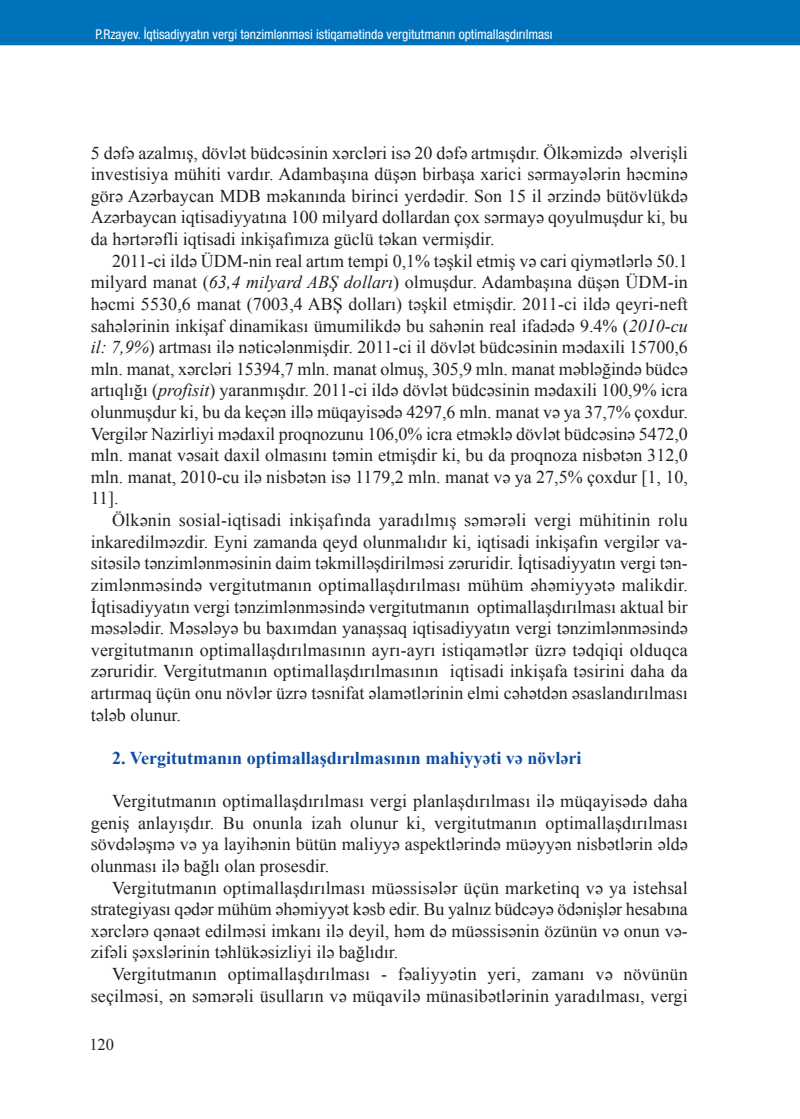
<style>
.page{position:relative;width:800px;height:1119px;background:#fff}
.page>*{position:absolute;margin:0;border:0;box-sizing:border-box;transform-origin:0 0}
.t1{font:18px/21.6px "Times New Roman";color:#231f20;text-align:justify}
.t2{font:700 18px "Times New Roman";color:#0d4da1}
.t3{font:16.5px "Times New Roman";color:#231f20}
.t4{font:condensed 13.5px "Az Helvetica Neue";color:#fff}
.s1{font-style:italic}
</style>
<div class="page">
<div style="left:0;top:0;width:799px;height:45px;background:#0072bc"></div>
<p class="t4" style="left:95px;top:29px;width:458px">P.Rzayev. İqtisadiyyatın vergi tənzimlənməsi istiqamətində vergitutmanın optimallaşdırılması</p>
<p class="t1" style="left:91px;top:142px;width:598px">5 dəfə azalmış, dövlət büdcəsinin xərcləri isə 20 dəfə artmışdır. Ölkəmizdə əlverişli investisiya mühiti vardır. Adambaşına düşən birbaşa xarici sərmayələrin həcminə görə Azərbaycan MDB məkanında birinci yerdədir. Son 15 il ərzində bütövlükdə Azərbaycan iqtisadiyyatına 100 milyard dollardan çox sərmayə qoyulmuşdur ki, bu da hərtərəfli iqtisadi inkişafımıza güclü təkan vermişdir.</p>
<p class="t1" style="left:91px;top:250px;width:598px;text-indent:21px">2011-ci ildə ÜDM-nin real artım tempi 0,1% təşkil etmiş və cari qiymətlərlə 50.1 milyard manat (<span class="s1">63,4 milyard ABŞ dolları</span>) olmuşdur. Adambaşına düşən ÜDM-in həcmi 5530,6 manat (7003,4 ABŞ dolları) təşkil etmişdir. 2011-ci ildə qeyri-neft sahələrinin inkişaf dinamikası ümumilikdə bu sahənin real ifadədə 9.4% (<span class="s1">2010-cu il: 7,9%</span>) artması ilə nəticələnmişdir. 2011-ci il dövlət büdcəsinin mədaxili 15700,6 mln. manat, xərcləri 15394,7 mln. manat olmuş, 305,9 mln. manat məbləğində büdcə artıqlığı (<span class="s1">profisit</span>) yaranmışdır. 2011-ci ildə dövlət büdcəsinin mədaxili 100,9% icra olunmuşdur ki, bu da keçən illə müqayisədə 4297,6 mln. manat və ya 37,7% çoxdur.<br>Vergilər Nazirliyi mədaxil proqnozunu 106,0% icra etməklə dövlət büdcəsinə 5472,0 mln. manat vəsait daxil olmasını təmin etmişdir ki, bu da proqnoza nisbətən 312,0 mln. manat, 2010-cu ilə nisbətən isə 1179,2 mln. manat və ya 27,5% çoxdur [1, 10, 11].</p>
<p class="t1" style="left:91px;top:509px;width:598px;text-indent:21px">Ölkənin sosial-iqtisadi inkişafında yaradılmış səmərəli vergi mühitinin rolu inkaredilməzdir. Eyni zamanda qeyd olunmalıdır ki, iqtisadi inkişafın vergilər va&shy;sitəsilə tənzimlənməsinin daim təkmilləşdirilməsi zəruridir. İqtisadiyyatın vergi tən&shy;zimlənməsində vergitutmanın optimallaşdırılması mühüm əhəmiyyətə malikdir.<br>İqtisadiyyatın vergi tənzimlənməsində vergitutmanın optimallaşdırılması aktual bir məsələdir. Məsələyə bu baxımdan yanaşsaq iqtisadiyyatın vergi tənzimlənməsində vergitutmanın optimallaşdırılmasının ayrı-ayrı istiqamətlər üzrə tədqiqi olduqca zəruridir. Vergitutmanın optimallaşdırılmasının iqtisadi inkişafa təsirini daha da artırmaq üçün onu növlər üzrə təsnifat əlamətlərinin elmi cəhətdən əsaslandırılması tələb olunur.</p>
<p class="t2" style="left:112px;top:747px;width:471px">2. Vergitutmanın optimallaşdırılmasının mahiyyəti və növləri</p>
<p class="t1" style="left:91px;top:790px;width:598px;text-indent:21px">Vergitutmanın optimallaşdırılması vergi planlaşdırılması ilə müqayisədə daha geniş anlayışdır. Bu onunla izah olunur ki, vergitutmanın optimallaşdırılması sövdələşmə və ya layihənin bütün maliyyə aspektlərində müəyyən nisbətlərin əldə olunması ilə bağlı olan prosesdir.</p>
<p class="t1" style="left:91px;top:876px;width:598px;text-indent:21px">Vergitutmanın optimallaşdırılması müəssisələr üçün marketinq və ya istehsal strategiyası qədər mühüm əhəmiyyət kəsb edir. Bu yalnız büdcəyə ödənişlər hesabına xərclərə qənaət edilməsi imkanı ilə deyil, həm də müəssisənin özünün və onun və&shy;zifəli şəxslərinin təhlükəsizliyi ilə bağlıdır.</p>
<p class="t1" style="left:91px;top:962px;width:598px;text-align:right">Vergitutmanın optimallaşdırılması - fəaliyyətin yeri, zamanı və növünün seçilməsi, ən səmərəli üsulların və müqavilə münasibətlərinin yaradılması, vergi</p>
<p class="t3" style="left:89px;top:1034px;width:26px">120</p>
</div>
